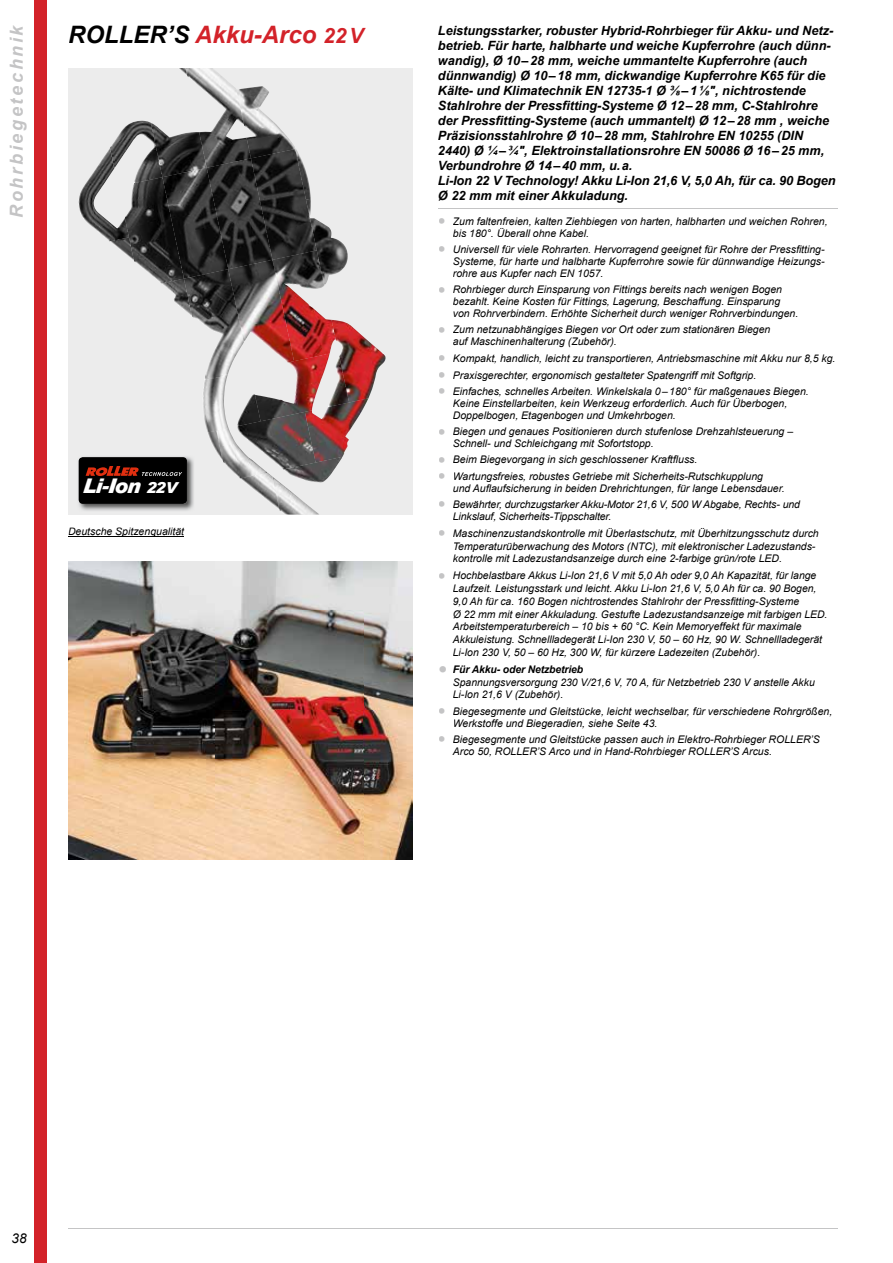
<style>
.page{position:relative;width:893px;height:1263px;background:#fff}
.page>*{position:absolute;margin:0;border:0;box-sizing:border-box;transform-origin:0 0}
.t1{font:italic 700 24px "Arial";color:#d32229}
.t2{font:italic 900 20.25px "Arial";color:#fff}
.t3{font:italic 700 18px "Arial";letter-spacing:.145em;color:#c4c4c5}
.t4{font:italic 13.5px "Arial";color:#000}
.t5{font:italic 700 12.75px/15px "Arial";color:#000}
.t6{font:italic 10.5px/12px "Arial";color:#000}
.s1{font-size:22.5px;color:#c4c4c5}
.s2{font-weight:700;font-size:22.5px;color:#c4c4c5}
.s3{font-weight:700}
.s4{color:#000}
.s5{font-size:21px}
.s6{font-size:15.15px}
</style>
<div class="page">
<div style="left:34px;top:0;width:13px;height:1263px;background:#d32229"></div>
<hr style="left:68px;top:1228px;width:770px;height:1px;background:#c4c4c5">
<div style="left:68px;top:68px;width:344px;height:446px;background:#ececec"></div>
<img style="left:317px;top:220px;width:31px;height:54px">
<img style="left:336px;top:320px;width:50px;height:79px">
<img style="left:316px;top:398px;width:52px;height:60px">
<img style="left:251px;top:86px;width:44px;height:63px">
<img style="left:251px;top:149px;width:66px;height:101px">
<img style="left:273px;top:250px;width:63px;height:103px">
<img style="left:261px;top:353px;width:88px;height:68px">
<img style="left:279px;top:457px;width:63px;height:57px">
<img style="left:207px;top:68px;width:44px;height:90px">
<img style="left:207px;top:158px;width:66px;height:102px">
<img style="left:228px;top:260px;width:66px;height:103px">
<img style="left:223px;top:412px;width:93px;height:67px">
<img style="left:163px;top:68px;width:44px;height:100px">
<img style="left:163px;top:168px;width:65px;height:101px">
<img style="left:184px;top:269px;width:60px;height:106px">
<img style="left:203px;top:375px;width:58px;height:58px">
<img style="left:240px;top:473px;width:40px;height:37px">
<img style="left:110px;top:121px;width:53px;height:56px">
<img style="left:129px;top:177px;width:55px;height:106px">
<img style="left:161px;top:278px;width:45px;height:102px">
<img style="left:207px;top:431px;width:16px;height:30px">
<img style="left:78px;top:148px;width:51px;height:93px">
<img style="left:110px;top:237px;width:24px;height:24px">
<img style="left:78px;top:456px;width:116px;height:55px">
<div style="left:79px;top:457px;width:108px;height:47px;background:#000"></div>
<svg style="left:86px;top:466px;width:96px;height:10px"></svg>
<img style="left:68px;top:561px;width:344px;height:298px">
<hr style="left:438px;top:208px;width:400px;height:1px;background:#c4c4c5">
<hr style="left:68px;top:536px;width:116px;height:1px;background:#000">
<h3 class="t3" style="left:5px;top:218px;width:195px;rotate:-90deg">Rohrbiegetechnik</h3>
<p class="t5" style="left:438px;top:23px;width:399px">Leistungsstarker, robuster Hybrid-Rohrbieger für Akku- und Netz&shy;betrieb. Für harte, halbharte und weiche Kupferrohre (auch dünn&shy;wandig), Ø 10 – 28 mm, weiche ummantelte Kupferrohre (auch dünnwandig) Ø 10 – 18 mm, dickwandige Kupferrohre K65 für die Kälte- und Klimatechnik EN 12735-1 Ø ⅜ – 1 ⅛", nichtrostende Stahlrohre der Pressfitting-Systeme Ø 12 – 28 mm, C-Stahlrohre der Pressfitting-Systeme (auch ummantelt) Ø 12 – 28 mm , weiche Präzisionsstahlrohre Ø 10 – 28 mm, Stahlrohre EN 10255 (DIN 2440) Ø ¼ – ¾", Elektroinstallationsrohre EN 50086 Ø 16 – 25 mm, Verbundrohre Ø 14 – 40 mm, u. a.<br>Li-Ion 22 V Technology! Akku Li-Ion 21,6 V, 5,0 Ah, für ca. 90 Bogen Ø 22 mm mit einer Akkuladung.</p>
<p class="t6" style="left:453px;top:215px;width:376px;text-indent:-15px"><span class="s1">•</span> Zum faltenfreien, kalten Ziehbiegen von harten, halbharten und weichen Rohren, bis 180°. Überall ohne Kabel.</p>
<p class="t6" style="left:453px;top:243px;width:373px;text-align:justify;text-indent:-15px"><span class="s1">•</span> Universell für viele Rohrarten. Hervorragend geeignet für Rohre der Pressfitting-Systeme, für harte und halbharte Kupferrohre sowie für dünnwandige Heizungs&shy;rohre aus Kupfer nach EN 1057.</p>
<p class="t6" style="left:453px;top:284px;width:347px;text-indent:-15px"><span class="s1">•</span> Rohrbieger durch Einsparung von Fittings bereits nach wenigen Bogen bezahlt. Keine Kosten für Fittings, Lagerung, Beschaffung. Einsparung von Rohr verbindern. Erhöhte Sicherheit durch weniger Rohrverbindungen.</p>
<p class="t6" style="left:453px;top:324px;width:319px;text-indent:-15px"><span class="s1">•</span> Zum netzunabhängiges Biegen vor Ort oder zum stationären Biegen auf Maschinenhalterung (Zubehör).</p>
<p class="t6" style="left:438px;top:352px;width:399px"><span class="s1">•</span> Kompakt, handlich, leicht zu transportieren, Antriebsmaschine mit Akku nur 8,5 kg.</p>
<p class="t6" style="left:438px;top:369px;width:320px"><span class="s1">•</span> Praxisgerechter, ergonomisch gestalteter Spatengriff mit Softgrip.</p>
<p class="t6" style="left:453px;top:385px;width:357px;text-indent:-15px"><span class="s1">•</span> Einfaches, schnelles Arbeiten. Winkelskala 0 – 180° für maßgenaues Biegen.<br>Keine Einstellarbeiten, kein Werkzeug erforderlich. Auch für Überbogen,<br>Doppelbogen, Etagenbogen und Umkehrbogen.</p>
<p class="t6" style="left:453px;top:426px;width:342px;text-indent:-15px"><span class="s1">•</span> Biegen und genaues Positionieren durch stufenlose Drehzahlsteuerung –<br>Schnell- und Schleichgang mit Sofortstopp.</p>
<p class="t6" style="left:438px;top:454px;width:261px"><span class="s1">•</span> Beim Biegevorgang in sich geschlossener Kraftfluss.</p>
<p class="t6" style="left:453px;top:470px;width:333px;text-indent:-15px"><span class="s1">•</span> Wartungsfreies, robustes Getriebe mit Sicherheits-Rutschkupplung<br>und Auflaufsicherung in beiden Drehrichtungen, für lange Lebensdauer.</p>
<p class="t6" style="left:453px;top:498px;width:349px;text-indent:-15px"><span class="s1">•</span> Bewährter, durchzugstarker Akku-Motor 21,6 V, 500 W Abgabe, Rechts- und<br>Linkslauf, Sicherheits-Tippschalter.</p>
<p class="t6" style="left:453px;top:527px;width:367px;line-height:12.8px;text-indent:-15px"><span class="s1">•</span> Maschinenzustandskontrolle mit Überlastschutz, mit Überhitzungsschutz durch<br>Temperaturüberwachung des Motors (NTC), mit elektronischer Ladezustands&shy;kontrolle mit Ladezustandsanzeige durch eine 2-farbige grün/rote LED.</p>
<p class="t6" style="left:453px;top:569px;width:376px;line-height:12.8px;text-indent:-15px"><span class="s1">•</span> Hochbelastbare Akkus Li-Ion 21,6 V mit 5,0 Ah oder 9,0 Ah Kapazität, für lange Laufzeit. Leistungsstark und leicht. Akku Li-Ion 21,6 V, 5,0 Ah für ca. 90 Bogen, 9,0 Ah für ca. 160 Bogen nichtrostendes Stahlrohr der Pressfitting-Systeme<br>Ø 22 mm mit einer Akkuladung. Gestufte Ladezustandsanzeige mit farbigen LED.<br>Arbeitstemperaturbereich – 10 bis + 60 °C. Kein Memoryeffekt für maximale Akkuleistung. Schnellladegerät Li-Ion 230 V, 50 – 60 Hz, 90 W. Schnellladegerät Li-Ion 230 V, 50 – 60 Hz, 300 W, für kürzere Ladezeiten (Zubehör).</p>
<p class="t6" style="left:453px;top:663px;width:363px;line-height:12.8px;text-indent:-15px"><span class="s2">•</span> <span class="s3">Für Akku- oder Netzbetrieb<br></span>Spannungsversorgung 230 V/21,6 V, 70 A, für Netzbetrieb 230 V anstelle Akku<br>Li-Ion 21,6 V (Zubehör).</p>
<p class="t6" style="left:453px;top:705px;width:381px;text-indent:-15px"><span class="s1">•</span> Biegesegmente und Gleitstücke, leicht wechselbar, für verschiedene Rohrgrößen,<br>Werkstoffe und Biegeradien, siehe Seite 43.</p>
<p class="t6" style="left:453px;top:733px;width:369px;text-indent:-15px"><span class="s1">•</span> Biegesegmente und Gleitstücke passen auch in Elektro-Rohrbieger ROLLER’S<br>Arco 50, ROLLER’S Arco und in Hand-Rohrbieger ROLLER’S Arcus.</p>
<h1 class="t1" style="left:68px;top:19px;width:297px"><span class="s4">ROLLER’S</span> Akku-Arco <span class="s5">22 V</span></h1>
<h2 class="t2" style="left:83px;top:473px;width:96px">Li-Ion <span class="s6">22V</span></h2>
<p class="t6" style="left:68px;top:525px;width:118px">Deutsche Spitzenqualität</p>
<p class="t4" style="left:12px;top:1229px;width:17px">38</p>
</div>
